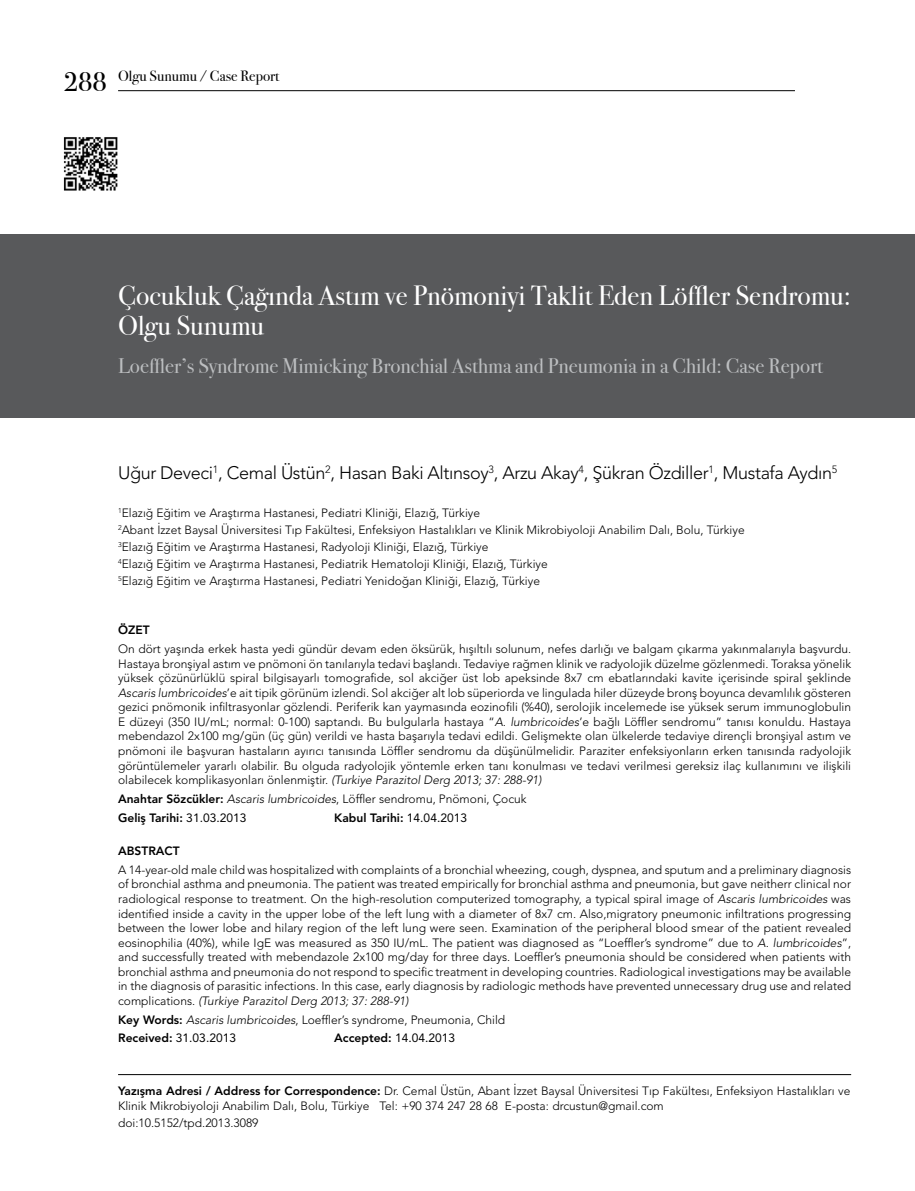
<style>
.page{position:relative;width:915px;height:1191px;background:#fff}
.page>*{position:absolute;margin:0;border:0;box-sizing:border-box;transform-origin:0 0}
.t1{font:27.75px/30px "Bodoni Svty Two ITCTT Book";color:#fff}
.t2{font:21px "Bodoni Svty Two ITCTT Book";color:#bcbec0}
.t3{font:300 18px "Avenir LT Std";letter-spacing:-.02em;color:#000}
.t4{font:15px "Bodoni Svty Two ITCTT Book";color:#000}
.t5{font:300 12px/14.5px "Avenir LT Std";color:#000}
.t6{font:800 12px "Avenir LT Std";color:#000}
.t7{font:12px "Avenir LT Std";color:#000}
.s1{font-size:27px}
.s2{font-style:italic}
.s3{font-weight:800}
.s4{font-weight:400}
</style>
<div class="page">
<div style="left:0;top:234px;width:914px;height:184px;background:#58595b"></div>
<hr style="left:118px;top:1074px;width:732px;height:1px;background:#000">
<hr style="left:118px;top:90px;width:676px;height:1px;background:#000">
<img style="left:63px;top:137px;width:55px;height:54px">
<p class="t4" style="left:64px;top:64px;width:217px"><span class="s1">288</span> Olgu Sunumu / Case Report</p>
<h1 class="t1" style="left:118px;top:277px;width:734px">Çocukluk Çağında Astım ve Pnömoniyi Taklit Eden Löffler Sendromu:<br>Olgu Sunumu</h1>
<h2 class="t2" style="left:118px;top:349px;width:706px">Loeffler’s Syndrome Mimicking Bronchial Asthma and Pneumonia in a Child: Case Report</h2>
<h3 class="t3" style="left:118px;top:461px;width:720px">Uğur Deveci<sup>1</sup>, Cemal Üstün<sup>2</sup>, Hasan Baki Altınsoy<sup>3</sup>, Arzu Akay<sup>4</sup>, Şükran Özdiller<sup>1</sup>, Mustafa Aydın<sup>5</sup></h3>
<p class="t5" style="left:118px;top:504px;width:628px;line-height:17.1px"><sup>1</sup>Elazığ Eğitim ve Araştırma Hastanesi, Pediatri Kliniği, Elazığ, Türkiye<br><sup>2</sup>Abant İzzet Baysal Üniversitesi Tıp Fakültesi, Enfeksiyon Hastalıkları ve Klinik Mikrobiyoloji Anabilim Dalı, Bolu, Türkiye <sup>3</sup>Elazığ Eğitim ve Araştırma Hastanesi, Radyoloji Kliniği, Elazığ, Türkiye<br><sup>4</sup>Elazığ Eğitim ve Araştırma Hastanesi, Pediatrik Hematoloji Kliniği, Elazığ, Türkiye<br><sup>5</sup>Elazığ Eğitim ve Araştırma Hastanesi, Pediatri Yenidoğan Kliniği, Elazığ, Türkiye</p>
<p class="t6" style="left:118px;top:623px;width:33px">ÖZET</p>
<p class="t5" style="left:118px;top:641px;width:734px;text-align:justify">On dört yaşında erkek hasta yedi gündür devam eden öksürük, hışıltılı solunum, nefes darlığı ve balgam çıkarma yakınmalarıyla başvurdu.<br>Hastaya bronşiyal astım ve pnömoni ön tanılarıyla tedavi başlandı. Tedaviye rağmen klinik ve radyolojik düzelme gözlenmedi. Toraksa yönelik yüksek çözünürlüklü spiral bilgisayarlı tomografide, sol akciğer üst lob apeksinde 8x7 cm ebatlarındaki kavite içerisinde spiral şeklinde <span class="s2">Ascaris lumbricoides</span>’e ait tipik görünüm izlendi. Sol akciğer alt lob süperiorda ve lingulada hiler düzeyde bronş boyunca devamlılık gösteren gezici pnömonik infiltrasyonlar gözlendi. Periferik kan yaymasında eozinofili (%40), serolojik incelemede ise yüksek serum immunoglobulin E düzeyi (350 IU/mL; normal: 0-100) saptandı. Bu bulgularla hastaya “<span class="s2">A. lumbricoides</span>’e bağlı Löffler sendromu” tanısı konuldu. Hastaya mebendazol 2x100 mg/gün (üç gün) verildi ve hasta başarıyla tedavi edildi. Gelişmekte olan ülkelerde tedaviye dirençli bronşiyal astım ve pnömoni ile başvuran hastaların ayırıcı tanısında Löffler sendromu da düşünülmelidir. Paraziter enfeksiyonların erken tanısında radyolojik görüntülemeler yararlı olabilir. Bu olguda radyolojik yöntemle erken tanı konulması ve tedavi verilmesi gereksiz ilaç kullanımını ve ilişkili olabilecek komplikasyonları önlenmiştir. <span class="s2">(Turkiye Parazitol Derg 2013; 37: 288-91)</span></p>
<p class="t5" style="left:118px;top:789px;width:410px;line-height:18.8px"><span class="s3">Anahtar Sözcükler:</span> <span class="s2">Ascaris lumbricoides</span>, Löffler sendromu, Pnömoni, Çocuk<br><span class="s3">Geliş Tarihi:</span> <span class="s4">31.03.2013</span></p>
<p class="t6" style="left:334px;top:810px;width:134px">Kabul Tarihi: <span class="s4">14.04.2013</span></p>
<p class="t6" style="left:118px;top:843px;width:63px">ABSTRACT</p>
<p class="t5" style="left:118px;top:862px;width:734px;text-align:justify">A 14-year-old male child was hospitalized with complaints of a bronchial wheezing, cough, dyspnea, and sputum and a preliminary diagnosis of bronchial asthma and pneumonia. The patient was treated empirically for bronchial asthma and pneumonia, but gave neitherr clinical nor radiological response to treatment. On the high-resolution computerized tomography, a typical spiral image of <span class="s2">Ascaris lumbricoides</span> was identified inside a cavity in the upper lobe of the left lung with a diameter of 8x7 cm. Also,migratory pneumonic infiltrations progressing between the lower lobe and hilary region of the left lung were seen. Examination of the peripheral blood smear of the patient revealed eosinophilia (40%), while IgE was measured as 350 IU/mL. The patient was diagnosed as “Loeffler’s syndrome” due to <span class="s2">A. lumbricoides</span>”, and successfully treated with mebendazole 2x100 mg/day for three days. Loeffler’s pneumonia should be considered when patients with bronchial asthma and pneumonia do not respond to specific treatment in developing countries. Radiological investigations may be available in the diagnosis of parasitic infections. In this case, early diagnosis by radiologic methods have prevented unnecessary drug use and related complications. <span class="s2">(Turkiye Parazitol Derg 2013; 37: 288-91)</span></p>
<p class="t5" style="left:118px;top:1010px;width:388px;line-height:18.8px"><span class="s3">Key Words:</span> <span class="s2">Ascaris lumbricoides</span>, Loeffler’s syndrome, Pneumonia, Child<br><span class="s3">Received:</span> <span class="s4">31.03.2013</span></p>
<p class="t7" style="left:334px;top:1031px;width:122px"><span class="s3">Accepted:</span> 14.04.2013</p>
<p class="t5" style="left:118px;top:1083px;width:733px;line-height:15px"><span class="s3">Yazışma Adresi / Address for Correspondence:</span> Dr. Cemal Üstün, Abant İzzet Baysal Üniversitesi Tıp Fakültesı, Enfeksiyon Hastalıkları ve<br>Klinik Mikrobiyoloji Anabilim Dalı, Bolu, Türkiye Tel: +90 374 247 28 68 E-posta: drcustun@gmail.com</p>
<p class="t5" style="left:118px;top:1115px;width:142px">doi:10.5152/tpd.2013.3089</p>
</div>
